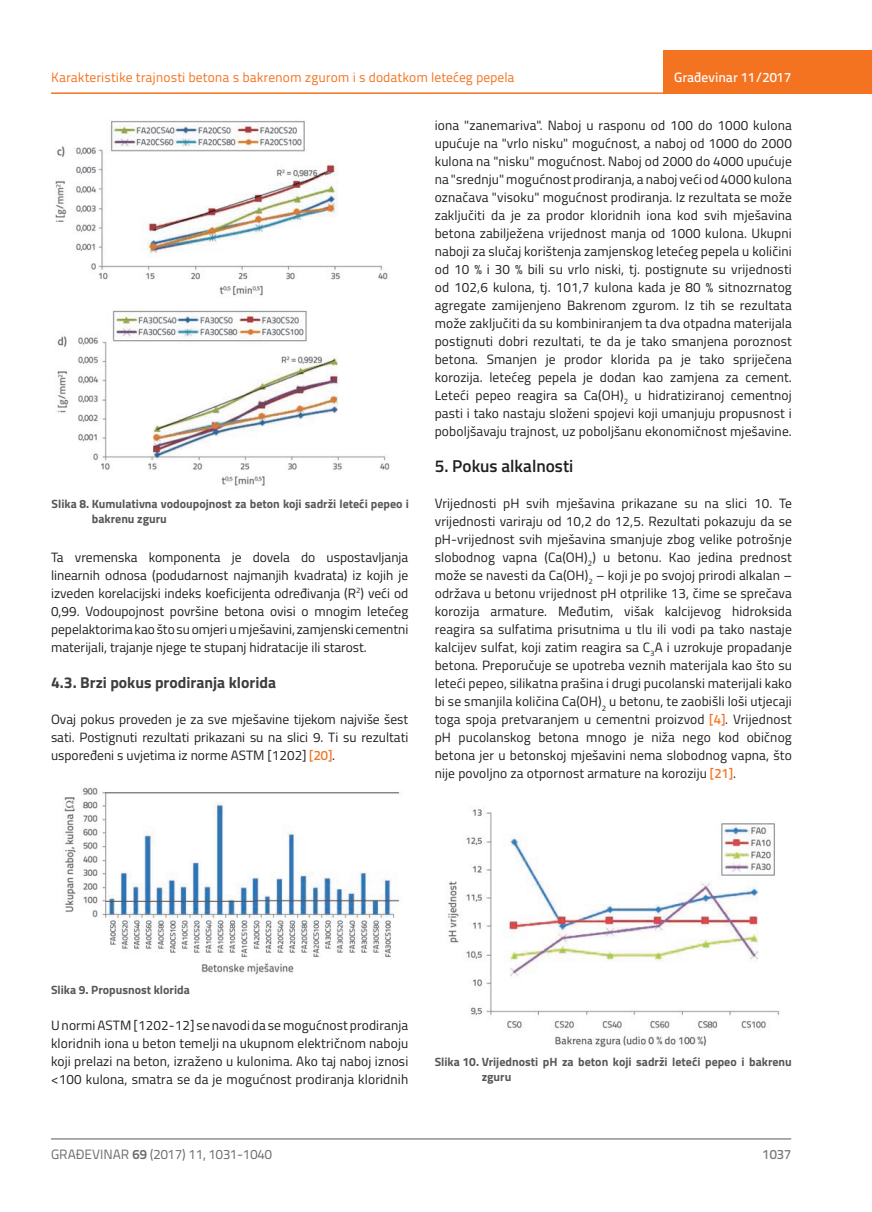
<style>
.page{position:relative;width:872px;height:1212px;background:#fff}
.page>*{position:absolute;margin:0;border:0;box-sizing:border-box;transform-origin:0 0}
.t1{font:600 17.25px "Titillium";color:#231f20}
.t2{font:700 15.75px "Titillium";color:#3e3e3f}
.t3{font:13.5px/18px "Titillium";letter-spacing:.01em;color:#231f20;text-align:justify}
.t4{font:13.5px "Titillium Text 22 L";color:#f47321}
.t5{font:13.5px "Titillium Text 22 L";color:#6c6d70}
.t6{font:500 13.5px "Titillium Text 22 L";color:#fff}
.t7{font:500 13.5px "Titillium Text 22 L";color:#787a7d}
.t8{font:700 12px/15px "Titillium";color:#57585a}
.s1{font-family:"Titillium Text 22 L";font-weight:500;color:#f47321}
.s2{font-weight:700}
</style>
<div class="page">
<hr style="left:51px;top:92px;width:821px;height:2px;background:#f47321">
<div style="left:663px;top:50px;width:209px;height:44px;background:#f47321"></div>
<hr style="left:51px;top:1139px;width:740px;height:1px;background:#57585a">
<img style="left:64px;top:787px;width:336px;height:188px">
<img style="left:448px;top:809px;width:332px;height:238px">
<img style="left:55px;top:120px;width:333px;height:176px">
<img style="left:57px;top:310px;width:333px;height:176px">
<p class="t4" style="left:51px;top:68px;width:465px">Karakteristike trajnosti betona s bakrenom zgurom i s dodatkom letećeg pepela</p>
<p class="t3" style="left:435px;top:115px;width:359px">iona "zanemariva". Naboj u rasponu od 100 do 1000 kulona upućuje na "vrlo nisku" mogućnost, a naboj od 1000 do 2000 kulona na "nisku" mogućnost. Naboj od 2000 do 4000 upućuje na "srednju" mogućnost prodiranja, a naboj veći od 4000 kulona označava "visoku" mogućnost prodiranja. Iz rezultata se može zaključiti da je za prodor kloridnih iona kod svih mješavina betona zabilježena vrijednost manja od 1000 kulona. Ukupni naboji za slučaj korištenja zamjenskog letećeg pepela u količini od 10 % i 30 % bili su vrlo niski, tj. postignute su vrijednosti od 102,6 kulona, tj. 101,7 kulona kada je 80 % sitnozrnatog agregate zamijenjeno Bakrenom zgurom. Iz tih se rezultata može zaključiti da su kombiniranjem ta dva otpadna materijala postignuti dobri rezultati, te da je tako smanjena poroznost betona. Smanjen je prodor klorida pa je tako spriječena korozija. letećeg pepela je dodan kao zamjena za cement.<br>Leteći pepeo reagira sa Ca(OH)<sub>2</sub> u hidratiziranoj cementnoj pasti i tako nastaju složeni spojevi koji umanjuju propusnost i poboljšavaju trajnost, uz poboljšanu ekonomičnost mješavine.</p>
<p class="t1" style="left:435px;top:453px;width:140px">5. Pokus alkalnosti</p>
<p class="t3" style="left:435px;top:493px;width:359px">Vrijednosti pH svih mješavina prikazane su na slici 10. Te vrijednosti variraju od 10,2 do 12,5. Rezultati pokazuju da se pH-vrijednost svih mješavina smanjuje zbog velike potrošnje slobodnog vapna (Ca(OH)<sub>2</sub>) u betonu. Kao jedina prednost može se navesti da Ca(OH)<sub>2</sub> – koji je po svojoj prirodi alkalan – održava u betonu vrijednost pH otprilike 13, čime se sprečava korozija armature. Međutim, višak kalcijevog hidroksida reagira sa sulfatima prisutnima u tlu ili vodi pa tako nastaje kalcijev sulfat, koji zatim reagira sa C<sub>3</sub>A i uzrokuje propadanje betona. Preporučuje se upotreba veznih materijala kao što su leteći pepeo, silikatna prašina i drugi pucolanski materijali kako bi se smanjila količina Ca(OH)<sub>2</sub> u betonu, te zaobišli loši utjecaji toga spoja pretvaranjem u cementni proizvod <span class="s1">[4]</span>. Vrijednost pH pucolanskog betona mnogo je niža nego kod običnog betona jer u betonskoj mješavini nema slobodnog vapna, što nije povoljno za otpornost armature na koroziju <span class="s1">[21]</span>.</p>
<p class="t6" style="left:674px;top:67px;width:118px">Građevinar 11/2017</p>
<p class="t8" style="left:92px;top:495px;width:318px;text-indent:-40px">Slika 8. Kumulativna vodoupojnost za beton koji sadrži leteći pepeo i bakrenu zguru</p>
<p class="t3" style="left:51px;top:547px;width:359px">Ta vremenska komponenta je dovela do uspostavljanja linearnih odnosa (podudarnost najmanjih kvadrata) iz kojih je izveden korelacijski indeks koeficijenta određivanja (R<sup>2</sup>) veći od 0,99. Vodoupojnost površine betona ovisi o mnogim letećeg pepelaktorima kao što su omjeri u mješavini, zamjenski cementni materijali, trajanje njege te stupanj hidratacije ili starost.</p>
<p class="t2" style="left:51px;top:670px;width:227px">4.3. Brzi pokus prodiranja klorida</p>
<p class="t3" style="left:51px;top:710px;width:359px">Ovaj pokus proveden je za sve mješavine tijekom najviše šest sati. Postignuti rezultati prikazani su na slici 9. Ti su rezultati uspoređeni s uvjetima iz norme ASTM [1202] <span class="s1">[20]</span>.</p>
<p class="t8" style="left:51px;top:982px;width:140px">Slika 9. Propusnost klorida</p>
<p class="t3" style="left:51px;top:1016px;width:359px">U normi ASTM [1202-12] se navodi da se mogućnost prodiranja kloridnih iona u beton temelji na ukupnom električnom naboju koji prelazi na beton, izraženo u kulonima. Ako taj naboj iznosi &lt;100 kulona, smatra se da je mogućnost prodiranja kloridnih</p>
<p class="t8" style="left:482px;top:1054px;width:312px;text-indent:-47px">Slika 10. Vrijednosti pH za beton koji sadrži leteći pepeo i bakrenu zguru</p>
<p class="t5" style="left:51px;top:1144px;width:222px">GRAĐEVINAR <span class="s2">69</span> (2017) 11, 1031-1040</p>
<p class="t7" style="left:762px;top:1144px;width:30px">1037</p>
</div>
